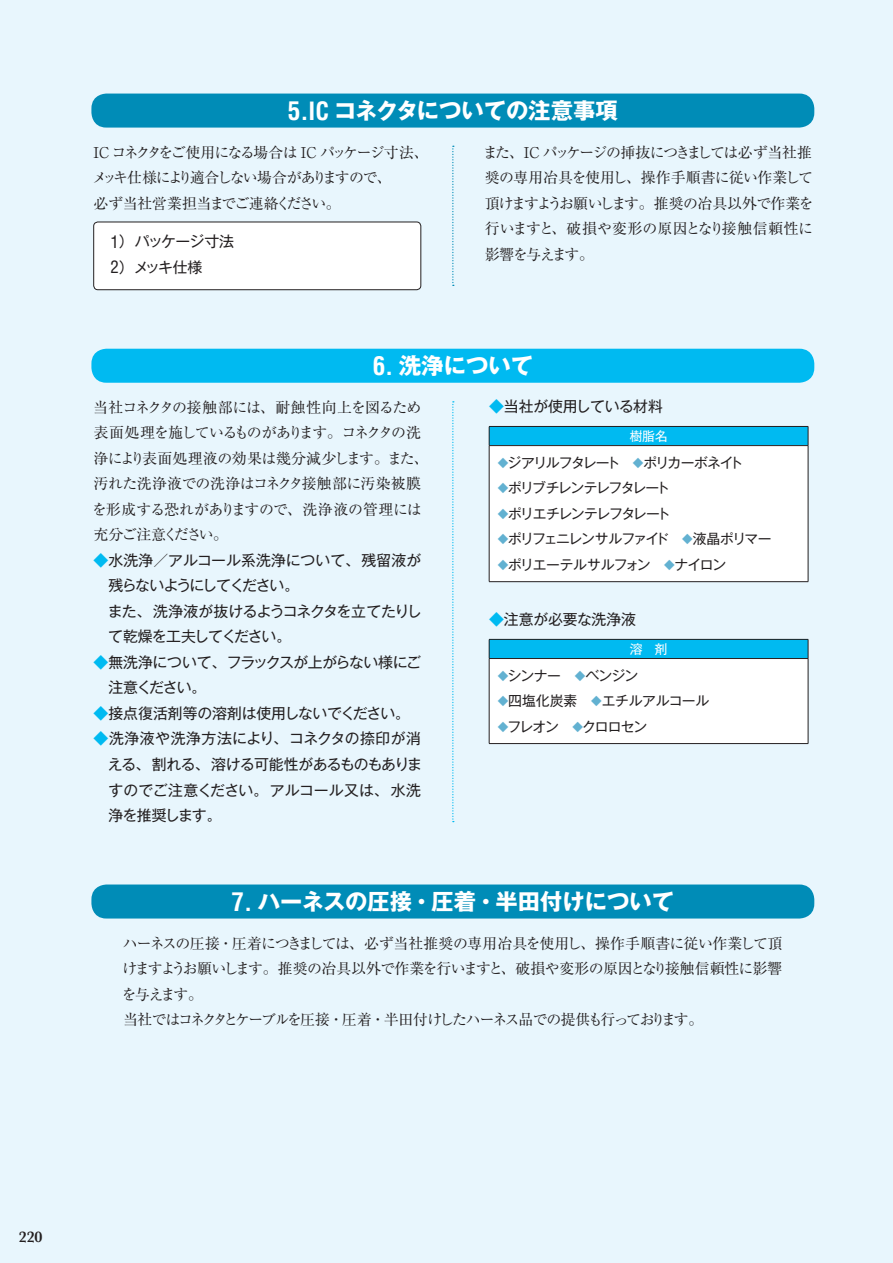
<style>
.page{position:relative;width:893px;height:1263px;background:#e8f6fd}
.page>*{position:absolute;margin:0;border:0;box-sizing:border-box;transform-origin:0 0}
.t1{font:700 22.35px "Gothic MB101 Pro";color:#fff}
.t2{font:600 15.9px "Baskerville";color:#231f20}
.t3{font:14.85px/25.5px "Ryumin Pro";letter-spacing:-.055em;color:#231f20}
.t4{font:14.85px/25.5px "Gothic MB101 Pro";letter-spacing:-.035em;color:#231f20}
.t5{font:14.85px/25.5px "Ryumin Pro";letter-spacing:-.09em;color:#231f20}
.t6{font:14.85px "Gothic MB101 Pro";letter-spacing:-.06em;color:#231f20}
.t7{font:14.85px "Gothic MB101 Pro";letter-spacing:.005em;color:#231f20}
.t8{font:14.85px "Gothic MB101 Pro";letter-spacing:-.015em;color:#231f20}
.t9{font:14.85px "Gothic MB101 Pro";letter-spacing:-.095em;color:#231f20}
.t10{font:14.85px "Gothic MB101 Pro";letter-spacing:-.055em;color:#231f20}
.t11{font:14.85px "Gothic MB101 Pro";letter-spacing:-.01em;color:#231f20}
.t12{font:13.8px "Gothic MB101 Pro";letter-spacing:-.085em;color:#231f20}
.t13{font:13.8px "Gothic MB101 Pro";letter-spacing:-.055em;color:#231f20}
.t14{font:13.8px "Gothic MB101 Pro";letter-spacing:-.105em;color:#231f20}
.t15{font:13.8px "Gothic MB101 Pro";letter-spacing:-.015em;color:#231f20}
.t16{font:13.8px "Gothic MB101 Pro";letter-spacing:-.11em;color:#231f20}
.t17{font:12.75px "Gothic MB101 Pro";color:#fff}
.s1{font-family:"Helvetica";font-stretch:condensed;font-size:25.2px}
.s2{font-family:"Helvetica";font-stretch:condensed;font-size:24.6px}
.s3{font-family:"Helvetica";font-stretch:condensed;font-size:16.8px}
.s4{color:#00baf1}
.s5{font-size:10.65px;color:#62b1d1}
</style>
<div class="page">
<div style="left:91px;top:349px;width:723px;height:34px;background:#00baf1;border-radius:15px"></div>
<div style="left:91px;top:884px;width:723px;height:34px;background:#008cb7;border-radius:15px"></div>
<div style="left:91px;top:94px;width:723px;height:34px;background:#008cb7;border-radius:15px"></div>
<div style="left:489px;top:426px;width:319px;height:20px;background:#00baf1"></div>
<div style="left:489px;top:446px;width:319px;height:136px;background:#fff"></div>
<hr style="left:489px;top:426px;width:319px;height:1px;background:#231f20">
<svg style="left:489px;top:427px;width:1px;height:18px"></svg>
<svg style="left:808px;top:427px;width:1px;height:18px"></svg>
<hr style="left:489px;top:445px;width:319px;height:1px;background:#231f20">
<hr style="left:489px;top:446px;width:1px;height:135px;background:#231f20">
<hr style="left:808px;top:446px;width:1px;height:135px;background:#231f20">
<hr style="left:489px;top:581px;width:319px;height:1px;background:#231f20">
<div style="left:489px;top:639px;width:319px;height:19px;background:#00baf1"></div>
<div style="left:489px;top:658px;width:319px;height:85px;background:#fff"></div>
<hr style="left:489px;top:639px;width:319px;height:1px;background:#231f20">
<svg style="left:489px;top:639px;width:1px;height:19px"></svg>
<svg style="left:808px;top:639px;width:1px;height:19px"></svg>
<hr style="left:489px;top:658px;width:319px;height:1px;background:#231f20">
<hr style="left:489px;top:659px;width:1px;height:84px;background:#231f20">
<hr style="left:808px;top:659px;width:1px;height:84px;background:#231f20">
<hr style="left:489px;top:743px;width:319px;height:1px;background:#231f20">
<svg style="left:452px;top:401px;width:2px;height:421px"></svg>
<svg style="left:452px;top:146px;width:2px;height:140px"></svg>
<div style="left:94px;top:222px;width:327px;height:68px;background:#fff;border-radius:4px"></div>
<div style="left:94px;top:222px;width:327px;height:68px;border:1px solid #231f20;border-radius:4px"></div>
<h1 class="t1" style="left:288px;top:92px;width:331px"><span class="s1">5</span><span class="s2">.IC</span> コネクタについての注意事項</h1>
<p class="t5" style="left:92px;top:138px;width:338px">IC コネクタをご使用になる場合は IC パッケージ寸法、メッキ仕様により適合しない場合がありますので、<br>必ず当社営業担当までご連絡ください。</p>
<p class="t4" style="left:111px;top:226px;width:125px"><span class="s3">1</span>）パッケージ寸法<br><span class="s3">2</span>）メッキ仕様</p>
<p class="t3" style="left:483px;top:138px;width:332px;text-align:justify">また、IC パッケージの挿抜につきましては必ず当社推奨の専用冶具を使用し、操作手順書に従い作業して頂けますようお願いします。推奨の冶具以外で作業を行いますと、破損や変形の原因となり接触信頼性に影響を与えます。</p>
<h1 class="t1" style="left:373px;top:347px;width:162px"><span class="s1">6</span><span class="s2">.</span> 洗浄について</h1>
<p class="t3" style="left:92px;top:393px;width:338px">当社コネクタの接触部には、耐蝕性向上を図るため表面処理を施しているものがあります。コネクタの洗浄により表面処理液の効果は幾分減少します。また、汚れた洗浄液での洗浄はコネクタ接触部に汚染被膜を形成する恐れがありますので、洗浄液の管理には充分ご注意ください。</p>
<p class="t7" style="left:94px;top:548px;width:329px"><span class="s4">◆</span>水洗浄／アルコール系洗浄について、残留液が</p>
<p class="t9" style="left:108px;top:573px;width:192px">残らないようにしてください。</p>
<p class="t6" style="left:94px;top:599px;width:330px">　また、洗浄液が抜けるようコネクタを立てたりし</p>
<p class="t10" style="left:108px;top:624px;width:185px">て乾燥を工夫してください。</p>
<p class="t4" style="left:108px;top:647px;width:314px;text-indent:-15px"><span class="s4">◆</span>無洗浄について、フラックスが上がらない様にご注意ください。</p>
<p class="t8" style="left:94px;top:701px;width:318px"><span class="s4">◆</span>接点復活剤等の溶剤は使用しないでください。</p>
<p class="t4" style="left:108px;top:724px;width:316px;text-align:justify;text-indent:-14px"><span class="s4">◆</span>洗浄液や洗浄方法により、コネクタの捺印が消える、割れる、溶ける可能性があるものもありますのでご注意ください。アルコール又は、水洗浄を推奨します。</p>
<p class="t4" style="left:489px;top:391px;width:175px"><span class="s4">◆</span>当社が使用している材料</p>
<p class="t17" style="left:630px;top:425px;width:39px">樹脂名</p>
<p class="t12" style="left:498px;top:451px;width:247px"><span class="s5">◆</span>ジアリルフタレート　<span class="s5">◆</span>ポリカーボネイト</p>
<p class="t16" style="left:498px;top:477px;width:174px"><span class="s5">◆</span>ポリブチレンテレフタレート</p>
<p class="t12" style="left:498px;top:502px;width:174px"><span class="s5">◆</span>ポリエチレンテレフタレート</p>
<p class="t14" style="left:498px;top:528px;width:275px"><span class="s5">◆</span>ポリフェニレンサルファイド　<span class="s5">◆</span>液晶ポリマー</p>
<p class="t13" style="left:498px;top:553px;width:230px"><span class="s5">◆</span>ポリエーテルサルフォン　<span class="s5">◆</span>ナイロン</p>
<p class="t11" style="left:489px;top:607px;width:149px"><span class="s4">◆</span>注意が必要な洗浄液</p>
<p class="t17" style="left:630px;top:638px;width:39px">溶　剤</p>
<p class="t13" style="left:498px;top:664px;width:142px"><span class="s5">◆</span>シンナー　<span class="s5">◆</span>ベンジン</p>
<p class="t15" style="left:498px;top:689px;width:213px"><span class="s5">◆</span>四塩化炭素　<span class="s5">◆</span>エチルアルコール</p>
<p class="t12" style="left:498px;top:715px;width:151px"><span class="s5">◆</span>フレオン　<span class="s5">◆</span>クロロセン</p>
<h1 class="t1" style="left:232px;top:883px;width:444px"><span class="s1">7</span><span class="s2">.</span> ハーネスの圧接・圧着・半田付けについて</h1>
<p class="t3" style="left:122px;top:929px;width:662px">ハーネスの圧接・圧着につきましては、必ず当社推奨の専用冶具を使用し、操作手順書に従い作業して頂けますようお願いします。推奨の冶具以外で作業を行いますと、破損や変形の原因となり接触信頼性に影響を与えます。<br>当社ではコネクタとケーブルを圧接・圧着・半田付けしたハーネス品での提供も行っております。</p>
<p class="t2" style="left:19px;top:1226px;width:25px">220</p>
</div>
